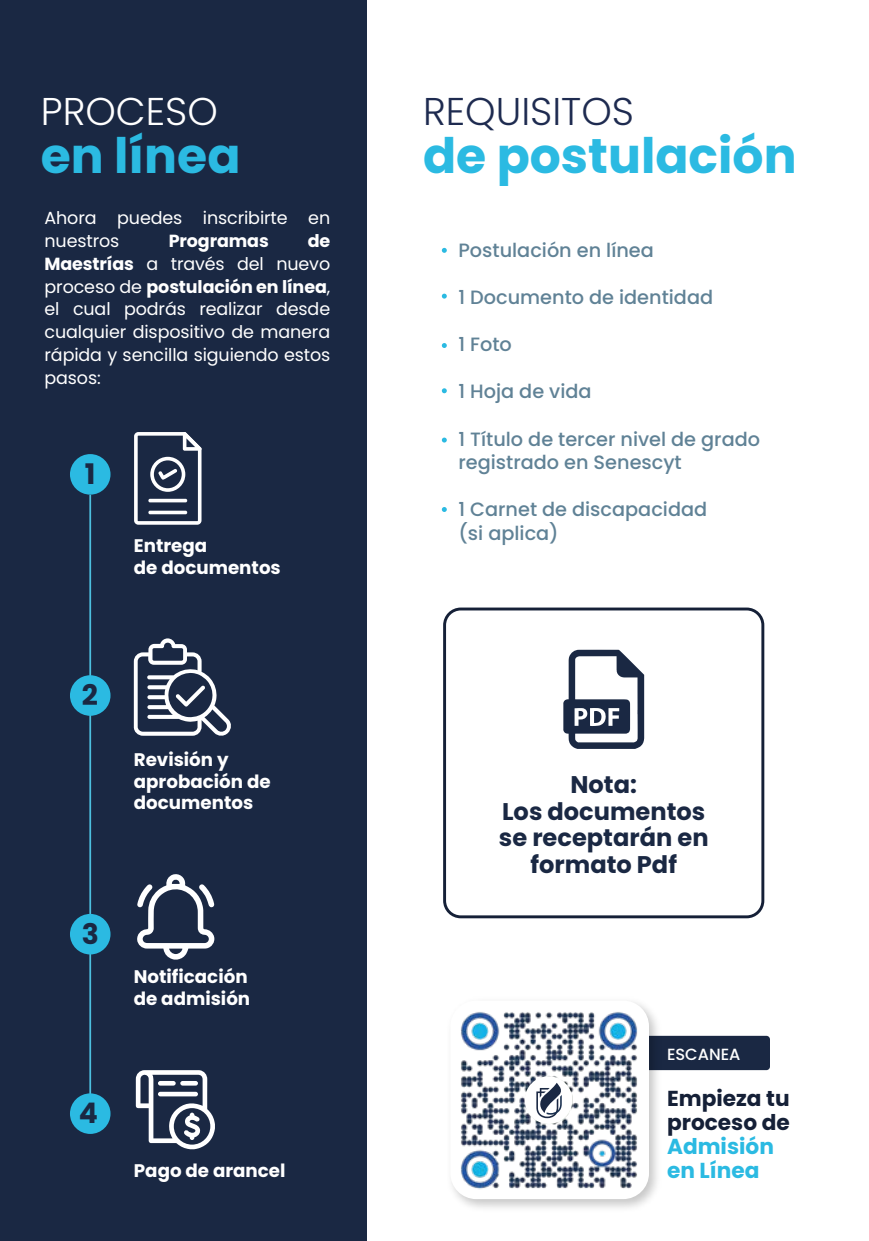
<style>
.page{position:relative;width:869px;height:1241px;background:#fff}
.page>*{position:absolute;margin:0;border:0;box-sizing:border-box;transform-origin:0 0}
.t1{font:700 48.82px "Poppins";color:#2bbae2}
.t2{font:300 38.68px "Poppins";color:#1e2b50}
.t3{font:300 38.68px "Poppins";color:#fff}
.t4{font:700 28.35px "Poppins";color:#1a2843}
.t5{font:700 24.15px/26.8px "Poppins";color:#1a2843;text-align:center}
.t6{font:700 21.7px/24.2px "Poppins";color:#152037}
.t7{font:700 21.7px/24.2px "Poppins";color:#2bbae2}
.t8{font:500 19.25px/23.4px "Poppins";color:#608296}
.t9{font:700 18.2px/21.9px "Poppins";color:#fff}
.t10{font:17.5px/22.8px "Poppins";letter-spacing:-.005em;color:#fff}
.t11{font:700 17.5px "Poppins";letter-spacing:-.005em;color:#fff}
.t12{font:500 16.1px "Poppins";color:#fff}
.s1{font-weight:700}
</style>
<div class="page">
<div style="left:0;top:0;width:366px;height:1240px;background:#1a2843"></div>
<div style="left:628px;top:1035px;width:141px;height:34px;background:#1a2843;border-radius:4px"></div>
<img style="left:451px;top:1002px;width:214px;height:206px">
<div style="left:450px;top:1000px;width:198px;height:198px;background:#fff;border-radius:26px"></div>
<img style="left:456px;top:1007px;width:185px;height:185px">
<div style="left:524px;top:1076px;width:48px;height:47px;background:#fff;border-radius:50%"></div>
<svg style="left:536px;top:1083px;width:26px;height:34px"></svg>
<hr style="left:89px;top:494px;width:2px;height:610px;background:#4dc0df">
<div style="left:443px;top:607px;width:321px;height:311px;border:3px solid #152037;border-radius:16px"></div>
<svg style="left:563px;top:649px;width:81px;height:99px"></svg>
<div style="left:70px;top:454px;width:40px;height:40px;background:#2bbae2;border-radius:50%"></div>
<svg style="left:134px;top:432px;width:68px;height:92px"></svg>
<div style="left:70px;top:913px;width:40px;height:41px;background:#2bbae2;border-radius:50%"></div>
<div style="left:70px;top:675px;width:40px;height:40px;background:#2bbae2;border-radius:50%"></div>
<svg style="left:133px;top:638px;width:98px;height:98px"></svg>
<svg style="left:441px;top:248px;width:5px;height:5px"></svg>
<svg style="left:441px;top:293px;width:5px;height:5px"></svg>
<svg style="left:441px;top:343px;width:5px;height:5px"></svg>
<svg style="left:441px;top:388px;width:5px;height:5px"></svg>
<svg style="left:441px;top:437px;width:5px;height:5px"></svg>
<svg style="left:441px;top:507px;width:5px;height:5px"></svg>
<svg style="left:137px;top:874px;width:78px;height:85px"></svg>
<div style="left:70px;top:1093px;width:40px;height:40px;background:#2bbae2;border-radius:50%"></div>
<svg style="left:136px;top:1070px;width:79px;height:78px"></svg>
<h2 class="t3" style="left:41px;top:89px;width:178px">PROCESO</h2>
<h1 class="t1" style="left:41px;top:128px;width:201px">en línea</h1>
<p class="t10" style="left:44px;top:207px;width:287px">Ahora puedes inscribirte en nuestros</p>
<p class="t10" style="left:44px;top:229px;width:287px;text-align:justify;text-indent:263px"><span class="s1">de Maestrías</span> a través del nuevo proceso de <span class="s1">postulación en línea</span>, el cual podrás realizar desde cualquier dispositivo de manera rápida y sencilla siguiendo estos pasos:</p>
<p class="t11" style="left:169px;top:231px;width:102px">Programas</p>
<h3 class="t4" style="left:85px;top:457px;width:12px">1</h3>
<p class="t9" style="left:134px;top:534px;width:148px">Entrega<br>de documentos</p>
<h3 class="t4" style="left:82px;top:678px;width:18px">2</h3>
<p class="t9" style="left:134px;top:748px;width:138px">Revisión y aprobación de documentos</p>
<h3 class="t4" style="left:82px;top:917px;width:19px">3</h3>
<p class="t9" style="left:134px;top:965px;width:118px">Notificación de admisión</p>
<h3 class="t4" style="left:79px;top:1096px;width:21px">4</h3>
<p class="t9" style="left:134px;top:1159px;width:153px">Pago de arancel</p>
<h2 class="t2" style="left:423px;top:89px;width:212px">REQUISITOS</h2>
<h1 class="t1" style="left:423px;top:128px;width:375px">de postulación</h1>
<p class="t8" style="left:458px;top:239px;width:197px">Postulación en línea</p>
<p class="t8" style="left:458px;top:286px;width:256px">1 Documento de identidad</p>
<p class="t8" style="left:458px;top:333px;width:55px">1 Foto</p>
<p class="t8" style="left:458px;top:380px;width:134px">1 Hoja de vida</p>
<p class="t8" style="left:458px;top:427px;width:303px">1 Título de tercer nivel de grado registrado en Senescyt</p>
<p class="t8" style="left:458px;top:497px;width:250px">1 Carnet de discapacidad (si aplica)</p>
<h3 class="t5" style="left:498px;top:771px;width:211px">Nota:<br>Los documentos se receptarán en formato Pdf</h3>
<p class="t12" style="left:666px;top:1045px;width:75px">ESCANEA</p>
<p class="t6" style="left:666px;top:1086px;width:124px">Empieza tu proceso de</p>
<p class="t7" style="left:666px;top:1134px;width:108px">Admisión en Línea</p>
</div>
